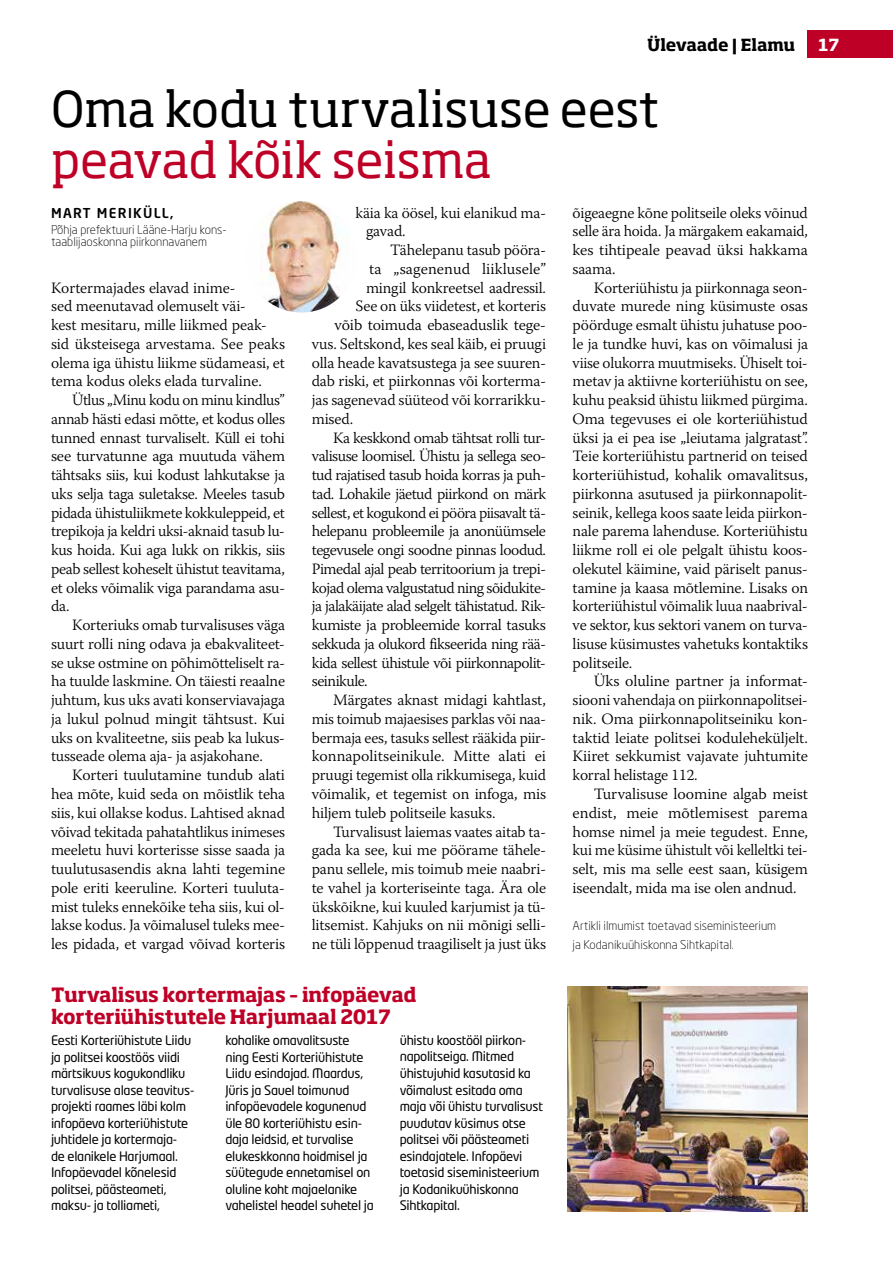
<style>
.page{position:relative;width:893px;height:1263px;background:#fff}
.page>*{position:absolute;margin:0;border:0;box-sizing:border-box;transform-origin:0 0}
.t1{font:48.9px "Soho Pro";color:#000}
.t2{font:48.9px "Soho Pro";letter-spacing:-.01em;color:#be0027}
.t3{font:700 19.5px/22.5px "Soho Pro";letter-spacing:-.015em;color:#be0027}
.t4{font:700 16.5px "Soho Pro";letter-spacing:-.015em;color:#000}
.t5{font:700 16.5px "Soho Pro";color:#fff}
.t6{font:300 15.75px/18.8px "Warnock Pro";letter-spacing:-.01em;color:#000;text-align:justify}
.t7{font:300 15.75px "Warnock Pro";letter-spacing:-.03em;color:#000}
.t8{font:300 15.75px "Warnock Pro";letter-spacing:-.035em;color:#000}
.t9{font:500 13.5px "Neo Sans Std";letter-spacing:.1em;color:#000}
.t10{font:12.9px/16.5px "Neo Tech Std";letter-spacing:-.02em;color:#000}
.t11{font:300 12px/12px "Neo Sans Std";color:#000}
</style>
<div class="page">
<div style="left:808px;top:30px;width:85px;height:27px;background:#be0027"></div>
<img style="left:567px;top:986px;width:241px;height:225px">
<img style="left:246px;top:201px;width:111px;height:112px;border-radius:56px">
<p class="t4" style="left:647px;top:33px;width:150px">Ülevaade | Elamu</p>
<p class="t5" style="left:819px;top:33px;width:22px">17</p>
<h1 class="t1" style="left:51px;top:75px;width:610px">Oma kodu turvalisuse eest</h1>
<h1 class="t2" style="left:51px;top:126px;width:442px">peavad kõik seisma</h1>
<p class="t9" style="left:51px;top:204px;width:124px">MART MERIKÜLL,</p>
<p class="t11" style="left:51px;top:223px;width:177px">Põhja prefektuuri Lääne-Harju kons&shy;taablijaoskonna piirkonnavanem</p>
<p class="t6" style="left:51px;top:278px;width:235px;text-align:left">Kortermajades elavad inime-<br>sed meenutavad olemuselt väi-<br>kest mesitaru, mille liikmed peak&shy;sid üksteisega arvestama. See peaks olema iga ühistu liikme südameasi, et tema kodus oleks elada turvaline.</p>
<p class="t6" style="left:51px;top:390px;width:236px;text-indent:21px">Ütlus „Minu kodu on minu kindlus” annab hästi edasi mõtte, et kodus olles tunned ennast turvaliselt. Küll ei tohi see turvatunne aga muutuda vähem tähtsaks siis, kui kodust lahkutakse ja uks selja taga suletakse. Meeles tasub pidada ühistuliikmete kokkuleppeid, et trepikoja ja keldri uksi-aknaid tasub lu&shy;kus hoida. Kui aga lukk on rikkis, siis peab sellest koheselt ühistut teavitama, et oleks võimalik viga parandama asu&shy;da.</p>
<p class="t6" style="left:51px;top:615px;width:236px;text-indent:21px">Korteriuks omab turvalisuses väga suurt rolli ning odava ja ebakvaliteet&shy;se ukse ostmine on põhimõtteliselt ra&shy;ha tuulde laskmine. On täiesti reaalne juhtum, kus uks avati konserviavajaga ja lukul polnud mingit tähtsust. Kui uks on kvaliteetne, siis peab ka lukus&shy;tusseade olema aja- ja asjakohane.</p>
<p class="t6" style="left:51px;top:765px;width:236px;text-indent:21px">Korteri tuulutamine tundub alati hea mõte, kuid seda on mõistlik teha siis, kui ollakse kodus. Lahtised aknad võivad tekitada pahatahtlikus inimeses meeletu huvi korterisse sisse saada ja tuulutusasendis akna lahti tegemine pole eriti keeruline. Korteri tuuluta&shy;mist tuleks ennekõike teha siis, kui ol&shy;lakse kodus. Ja võimalusel tuleks mee&shy;les pidada, et vargad võivad korteris</p>
<p class="t6" style="left:366px;top:203px;width:182px;text-indent:-11px">käia ka öösel, kui elanikud ma&shy;gavad.</p>
<p class="t6" style="left:390px;top:240px;width:157px">Tähelepanu tasub pööra-</p>
<p class="t6" style="left:369px;top:259px;width:178px">ta „sagenenud liiklusele”</p>
<p class="t6" style="left:366px;top:278px;width:182px">mingil konkreetsel aadressil.</p>
<p class="t6" style="left:356px;top:297px;width:192px">See on üks viidetest, et korteris</p>
<p class="t6" style="left:335px;top:315px;width:213px">võib toimuda ebaseaduslik tege-</p>
<p class="t6" style="left:312px;top:334px;width:236px">vus. Seltskond, kes seal käib, ei pruugi</p>
<p class="t6" style="left:312px;top:353px;width:236px">olla heade kavatsustega ja see suuren-</p>
<p class="t6" style="left:312px;top:372px;width:236px">dab riski, et piirkonnas või korterma-</p>
<p class="t6" style="left:312px;top:390px;width:236px">jas sagenevad süüteod või korrarikku-</p>
<p class="t6" style="left:312px;top:409px;width:43px">mised.</p>
<p class="t7" style="left:333px;top:428px;width:214px">Ka keskkond omab tähtsat rolli tur-</p>
<p class="t7" style="left:312px;top:447px;width:236px">valisuse loomisel. Ühistu ja sellega seo-</p>
<p class="t7" style="left:312px;top:465px;width:236px">tud rajatised tasub hoida korras ja puh-</p>
<p class="t7" style="left:312px;top:484px;width:236px">tad. Lohakile jäetud piirkond on märk</p>
<p class="t8" style="left:312px;top:503px;width:236px">sellest, et kogukond ei pööra piisavalt tä-</p>
<p class="t7" style="left:312px;top:522px;width:236px">helepanu probleemile ja anonüümsele</p>
<p class="t7" style="left:312px;top:541px;width:236px">tegevusele ongi soodne pinnas loodud.</p>
<p class="t7" style="left:312px;top:559px;width:236px">Pimedal ajal peab territoorium ja trepi-</p>
<p class="t8" style="left:312px;top:578px;width:236px">kojad olema valgustatud ning sõidukite-</p>
<p class="t7" style="left:312px;top:597px;width:236px">ja jalakäijate alad selgelt tähistatud. Rik-</p>
<p class="t7" style="left:312px;top:616px;width:236px">kumiste ja probleemide korral tasuks</p>
<p class="t7" style="left:312px;top:634px;width:236px">sekkuda ja olukord fikseerida ning rää-</p>
<p class="t7" style="left:312px;top:653px;width:236px">kida sellest ühistule või piirkonnapolit-</p>
<p class="t7" style="left:312px;top:672px;width:57px">seinikule.</p>
<p class="t6" style="left:333px;top:690px;width:214px">Märgates aknast midagi kahtlast,</p>
<p class="t6" style="left:312px;top:709px;width:236px">mis toimub majaesises parklas või naa-</p>
<p class="t6" style="left:312px;top:728px;width:236px">bermaja ees, tasuks sellest rääkida piir-</p>
<p class="t6" style="left:312px;top:747px;width:236px">konnapolitseinikule. Mitte alati ei</p>
<p class="t6" style="left:312px;top:765px;width:236px">pruugi tegemist olla rikkumisega, kuid</p>
<p class="t6" style="left:312px;top:784px;width:236px">võimalik, et tegemist on infoga, mis</p>
<p class="t6" style="left:312px;top:803px;width:185px">hiljem tuleb politseile kasuks.</p>
<p class="t6" style="left:333px;top:822px;width:214px">Turvalisust laiemas vaates aitab ta-</p>
<p class="t6" style="left:312px;top:840px;width:236px">gada ka see, kui me pöörame tähele-</p>
<p class="t6" style="left:312px;top:859px;width:236px">panu sellele, mis toimub meie naabri-</p>
<p class="t6" style="left:312px;top:878px;width:236px">te vahel ja korteriseinte taga. Ära ole</p>
<p class="t6" style="left:312px;top:897px;width:236px">ükskõikne, kui kuuled karjumist ja tü-</p>
<p class="t6" style="left:312px;top:915px;width:236px">litsemist. Kahjuks on nii mõnigi selli-</p>
<p class="t6" style="left:312px;top:934px;width:236px">ne tüli lõppenud traagiliselt ja just üks</p>
<p class="t3" style="left:51px;top:982px;width:367px">Turvalisus kortermajas – infopäevad korteriühistutele Harjumaal 2017</p>
<p class="t10" style="left:51px;top:1032px;width:145px">Eesti Korteriühistute Liidu ja politsei koostöös viidi märtsikuus kogukondliku turvalisuse alase teavitus&shy;projekti raames läbi kolm infopäeva korteriühistute juhtidele ja kortermaja-<br>de elanikele Harjumaal.<br>Infopäevadel kõnelesid politsei, päästeameti, maksu- ja tolliameti,</p>
<p class="t10" style="left:225px;top:1032px;width:150px">kohalike omavalitsuste ning Eesti Korteriühistute<br>Liidu esindajad. Maardus,<br>Jüris ja Sauel toimunud infopäevadele kogunenud üle 80 korteriühistu esin&shy;daja leidsid, et turvalise elukeskkonna hoidmisel ja süütegude ennetamisel on oluline koht majaelanike vahelistel headel suhetel ja</p>
<p class="t10" style="left:400px;top:1032px;width:145px">ühistu koostööl piirkon&shy;napolitseiga. Mitmed ühistujuhid kasutasid ka võimalust esitada oma maja või ühistu turvalisust puudutav küsimus otse politsei või päästeameti esindajatele. Infopäevi toetasid siseministeerium ja Kodanikuühiskonna<br>Sihtkapital.</p>
<p class="t6" style="left:573px;top:203px;width:237px">õigeaegne kõne politseile oleks võinud selle ära hoida. Ja märgakem eakamaid, kes tihtipeale peavad üksi hakkama saama.</p>
<p class="t6" style="left:573px;top:278px;width:237px;text-indent:21px">Korteriühistu ja piirkonnaga seon&shy;duvate murede ning küsimuste osas pöörduge esmalt ühistu juhatuse poo&shy;le ja tundke huvi, kas on võimalusi ja viise olukorra muutmiseks. Ühiselt toi&shy;metav ja aktiivne korteriühistu on see, kuhu peaksid ühistu liikmed pürgima.<br>Oma tegevuses ei ole korteriühistud üksi ja ei pea ise „leiutama jalgratast”.<br>Teie korteriühistu partnerid on teised korteriühistud, kohalik omavalitsus, piirkonna asutused ja piirkonnapolit&shy;seinik, kellega koos saate leida piirkon&shy;nale parema lahenduse. Korteriühistu liikme roll ei ole pelgalt ühistu koos&shy;olekutel käimine, vaid päriselt panus&shy;tamine ja kaasa mõtlemine. Lisaks on korteriühistul võimalik luua naabrival&shy;ve sektor, kus sektori vanem on turva&shy;lisuse küsimustes vahetuks kontaktiks politseile.</p>
<p class="t6" style="left:573px;top:672px;width:237px;text-indent:21px">Üks oluline partner ja informat&shy;siooni vahendaja on piirkonnapolitsei&shy;nik. Oma piirkonnapolitseiniku kon&shy;taktid leiate politsei koduleheküljelt.<br>Kiiret sekkumist vajavate juhtumite korral helistage 112.</p>
<p class="t6" style="left:573px;top:784px;width:237px;text-indent:21px">Turvalisuse loomine algab meist endist, meie mõtlemisest parema homse nimel ja meie tegudest. Enne, kui me küsime ühistult või kelleltki tei&shy;selt, mis ma selle eest saan, küsigem iseendalt, mida ma ise olen andnud.</p>
<p class="t11" style="left:573px;top:916px;width:205px;line-height:18.8px">Artikli ilmumist toetavad siseministeerium ja Kodanikuühiskonna Sihtkapital.</p>
</div>
